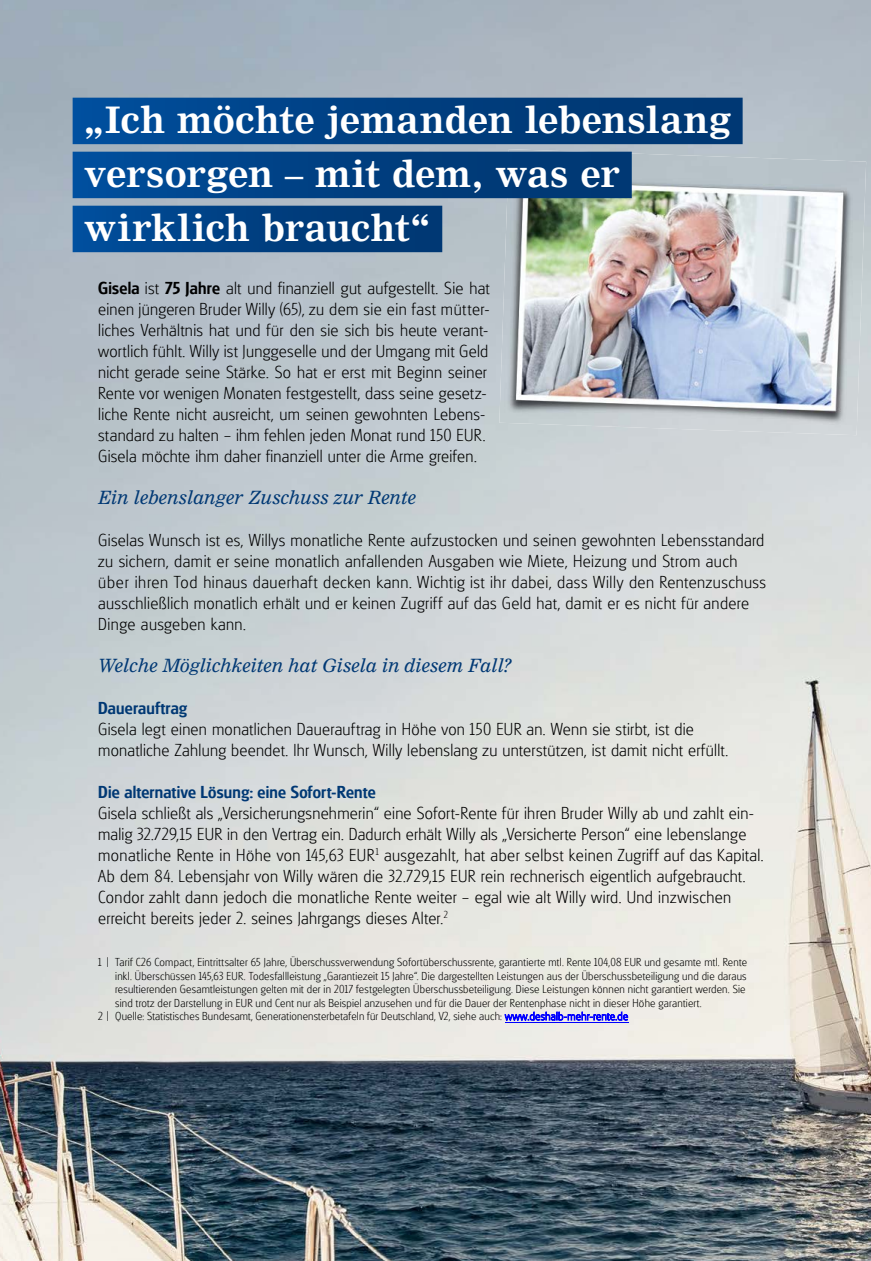
<style>
.page{position:relative;width:871px;height:1261px;background:#fff}
.page>*{position:absolute;margin:0;border:0;box-sizing:border-box;transform-origin:0 0}
.t1{font:700 36px/54px "Nimrod MT Pro";color:#fff}
.t2{font:300 18px/21px "Glasgow Pro";letter-spacing:.02em;color:#000}
.t3{font:italic 18px "Nimrod MT Pro";letter-spacing:.005em;color:#003874}
.t4{font:500 18px "Glasgow Pro";letter-spacing:.015em;color:#003874}
.t5{font:300 12px "Glasgow Pro";letter-spacing:.015em;color:#000}
.s1{font-weight:500}
.s2{color:#00f}
</style>
<div class="page">
<img style="left:0;top:0;width:871px;height:1261px">
<hr style="left:505px;top:1022px;width:123px;height:1px;background:#00f">
<img style="left:499px;top:149px;width:367px;height:286px">
<div style="left:73px;top:98px;width:669px;height:46px;background:linear-gradient(to right,#004d9a,#00346d)"></div>
<div style="left:73px;top:152px;width:558px;height:46px;background:linear-gradient(to right,#004d9a,#00356d)"></div>
<div style="left:73px;top:206px;width:369px;height:46px;background:linear-gradient(to right,#004c9a,#00346d)"></div>
<h1 class="t1" style="left:84px;top:91px;width:648px">„Ich möchte jemanden lebenslang versorgen – mit dem, was er wirklich braucht“</h1>
<p class="t2" style="left:98px;top:278px;width:393px"><span class="s1">Gisela</span> ist <span class="s1">75 Jahre</span> alt und finanziell gut aufgestellt. Sie hat einen jüngeren Bruder Willy (65), zu dem sie ein fast mütter&shy;liches Verhältnis hat und für den sie sich bis heute verant&shy;wortlich fühlt. Willy ist Junggeselle und der Umgang mit Geld nicht gerade seine Stärke. So hat er erst mit Beginn seiner Rente vor wenigen Monaten festgestellt, dass seine gesetz&shy;liche Rente nicht ausreicht, um seinen gewohnten Lebens&shy;standard zu halten – ihm fehlen jeden Monat rund 150 EUR.<br>Gisela möchte ihm daher finanziell unter die Arme greifen.</p>
<p class="t3" style="left:98px;top:486px;width:319px">Ein lebenslanger Zuschuss zur Rente</p>
<p class="t2" style="left:98px;top:530px;width:669px">Giselas Wunsch ist es, Willys monatliche Rente aufzustocken und seinen gewohnten Lebensstandard zu sichern, damit er seine monatlich anfallenden Ausgaben wie Miete, Heizung und Strom auch über ihren Tod hinaus dauerhaft decken kann. Wichtig ist ihr dabei, dass Willy den Rentenzuschuss ausschließlich monatlich erhält und er keinen Zugriff auf das Geld hat, damit er es nicht für andere Dinge ausgeben kann.</p>
<p class="t3" style="left:98px;top:654px;width:414px">Welche Möglichkeiten hat Gisela in diesem Fall?</p>
<p class="t4" style="left:98px;top:698px;width:90px">Dauerauftrag</p>
<p class="t2" style="left:98px;top:719px;width:631px">Gisela legt einen monatlichen Dauerauftrag in Höhe von 150 EUR an. Wenn sie stirbt, ist die monatliche Zahlung beendet. Ihr Wunsch, Willy lebenslang zu unterstützen, ist damit nicht erfüllt.</p>
<p class="t4" style="left:98px;top:782px;width:279px">Die alternative Lösung: eine Sofort-Rente</p>
<p class="t2" style="left:98px;top:803px;width:667px">Gisela schließt als „Versicherungsnehmerin“ eine Sofort-Rente für ihren Bruder Willy ab und zahlt ein&shy;malig 32.729,15 EUR in den Vertrag ein. Dadurch erhält Willy als „Versicherte Person“ eine lebenslange monatliche Rente in Höhe von 145,63 EUR<sup>1</sup> ausgezahlt, hat aber selbst keinen Zugriff auf das Kapital.<br>Ab dem 84. Lebensjahr von Willy wären die 32.729,15 EUR rein rechnerisch eigentlich aufgebraucht.<br>Condor zahlt dann jedoch die monatliche Rente weiter – egal wie alt Willy wird. Und inzwischen erreicht bereits jeder 2. seines Jahrgangs dieses Alter.<sup>2</sup></p>
<p class="t5" style="left:98px;top:955px;width:650px">1 | Tarif C26 Compact, Eintrittsalter 65 Jahre, Überschussverwendung Sofortüberschussrente, garantierte mtl. Rente 104,08 EUR und gesamte mtl. Rente</p>
<p class="t5" style="left:115px;top:969px;width:633px">inkl. Überschüssen 145,63 EUR. Todesfallleistung „Garantiezeit 15 Jahre“. Die dargestellten Leistungen aus der Überschussbeteiligung und die daraus</p>
<p class="t5" style="left:115px;top:982px;width:632px">resultierenden Gesamtleistungen gelten mit der in 2017 festgelegten Überschussbeteiligung. Diese Leistungen können nicht garantiert werden. Sie</p>
<p class="t5" style="left:115px;top:996px;width:588px">sind trotz der Darstellung in EUR und Cent nur als Beispiel anzusehen und für die Dauer der Rentenphase nicht in dieser Höhe garantiert.</p>
<p class="t5" style="left:98px;top:1009px;width:531px">2 | Quelle: Statistisches Bundesamt, Generationensterbetafeln für Deutschland, V2, siehe auch: <span class="s2">www.deshalb-mehr-rente.de</span></p>
</div>
